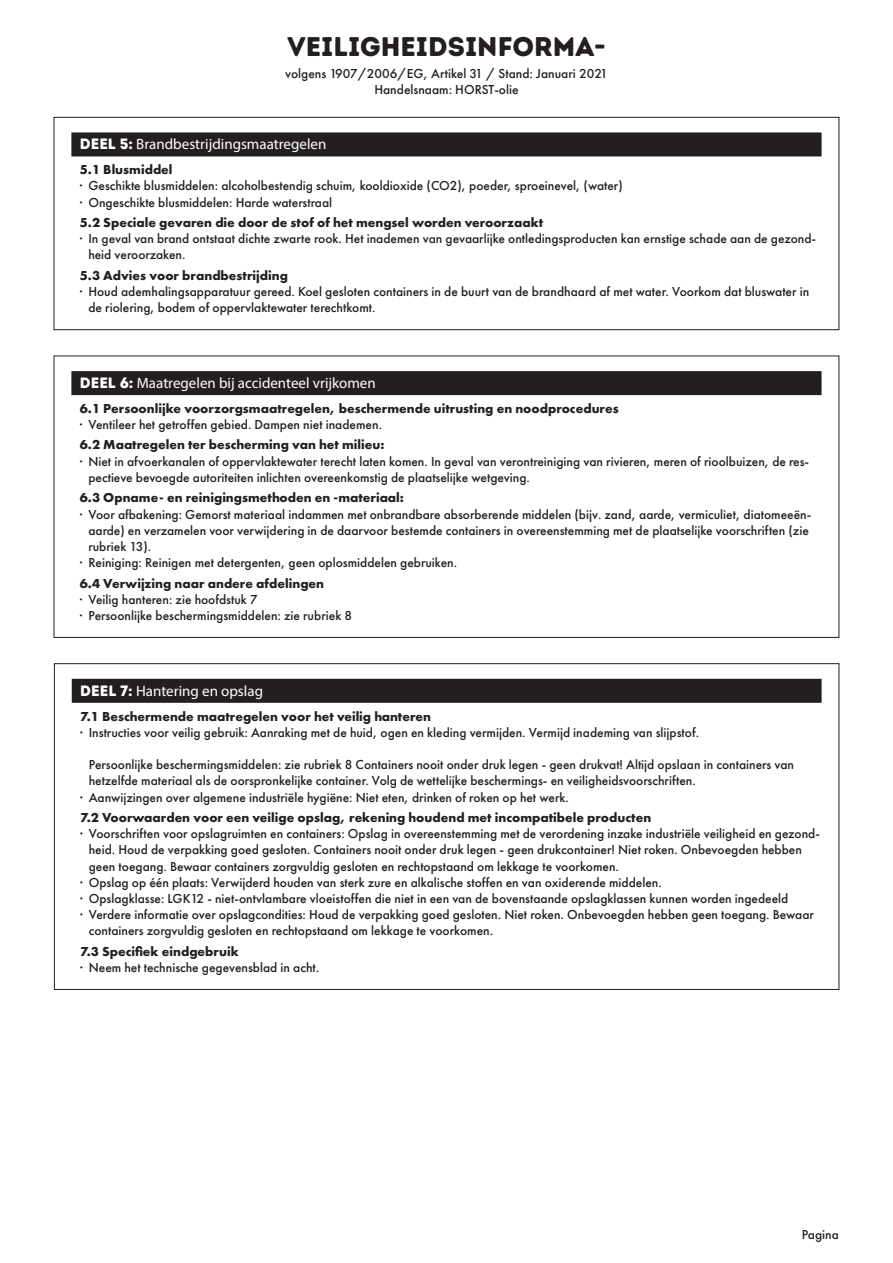
<style>
.page{position:relative;width:893px;height:1263px;background:#fff}
.page>*{position:absolute;margin:0;border:0;box-sizing:border-box;transform-origin:0 0}
.t1{font:27px "Intro Rust Base";color:#231f20}
.Headline{font:15px "Myriad Pro";color:#fff}
.t2{font:500 13.5px/16.2px "Futura PT";color:#231f20}
.Subheadline{font:700 13.5px "Futura PT";color:#231f20}
.s1{font-family:"Intro Rust Base"}
</style>
<div class="page">
<div style="left:72px;top:679px;width:750px;height:24px;background:#231f20"></div>
<div style="left:71px;top:371px;width:750px;height:24px;background:#231f20"></div>
<div style="left:71px;top:132px;width:751px;height:24px;background:#231f20"></div>
<div style="left:54px;top:117px;width:785px;height:213px;border:1px solid #231f20"></div>
<h1 class="t1" style="left:288px;top:30px;width:319px">VEILIGHEIDSINFORMA-</h1>
<p class="t2" style="left:285px;top:65px;width:324px;text-align:center">volgens 1907/2006/EG, Artikel 31 / Stand: Januari 2021<br>Handelsnaam: HORST-olie</p>
<p class="Headline" style="left:80px;top:135px;width:248px"><span class="s1">DEEL 5:</span> Brandbestrijdingsmaatregelen</p>
<p class="Subheadline" style="left:80px;top:161px;width:94px">5.1 Blusmiddel</p>
<p class="t2" style="left:80px;top:178px;width:544px">· Geschikte blusmiddelen: alcoholbestendig schuim, kooldioxide (CO2), poeder, sproeinevel, (water)</p>
<p class="t2" style="left:80px;top:194px;width:254px">· Ongeschikte blusmiddelen: Harde waterstraal</p>
<p class="Subheadline" style="left:80px;top:214px;width:465px">5.2 Speciale gevaren die door de stof of het mengsel worden veroorzaakt</p>
<p class="t2" style="left:88px;top:231px;width:729px;text-indent:-9px">· In geval van brand ontstaat dichte zwarte rook. Het inademen van gevaarlijke ontledingsproducten kan ernstige schade aan de gezond&shy;heid veroorzaken.</p>
<p class="Subheadline" style="left:80px;top:267px;width:210px">5.3 Advies voor brandbestrijding</p>
<p class="t2" style="left:88px;top:283px;width:722px;text-indent:-9px">· Houd ademhalingsapparatuur gereed. Koel gesloten containers in de buurt van de brandhaard af met water. Voorkom dat bluswater in de riolering, bodem of oppervlaktewater terechtkomt.</p>
<p class="Headline" style="left:80px;top:374px;width:297px"><span class="s1">DEEL 6:</span> Maatregelen bij accidenteel vrijkomen</p>
<p class="Subheadline" style="left:80px;top:400px;width:540px">6.1 Persoonlijke voorzorgsmaatregelen, beschermende uitrusting en noodprocedures</p>
<p class="t2" style="left:80px;top:416px;width:304px">· Ventileer het getroffen gebied. Dampen niet inademen.</p>
<p class="Subheadline" style="left:80px;top:436px;width:306px">6.2 Maatregelen ter bescherming van het milieu:</p>
<p class="t2" style="left:88px;top:453px;width:722px;text-indent:-9px">· Niet in afvoerkanalen of oppervlaktewater terecht laten komen. In geval van verontreiniging van rivieren, meren of rioolbuizen, de res&shy;pectieve bevoegde autoriteiten inlichten overeenkomstig de plaatselijke wetgeving.</p>
<p class="Subheadline" style="left:80px;top:489px;width:326px">6.3 Opname- en reinigingsmethoden en -materiaal:</p>
<p class="t2" style="left:88px;top:506px;width:724px;text-indent:-9px">· Voor afbakening: Gemorst materiaal indammen met onbrandbare absorberende middelen (bijv. zand, aarde, vermiculiet, diatomeeën&shy;aarde) en verzamelen voor verwijdering in de daarvoor bestemde containers in overeenstemming met de plaatselijke voorschriften (zie rubriek 13).</p>
<p class="t2" style="left:80px;top:554px;width:379px">· Reiniging: Reinigen met detergenten, geen oplosmiddelen gebruiken.</p>
<p class="Subheadline" style="left:80px;top:574px;width:246px">6.4 Verwijzing naar andere afdelingen</p>
<p class="t2" style="left:80px;top:591px;width:179px">· Veilig hanteren: zie hoofdstuk 7</p>
<p class="t2" style="left:80px;top:607px;width:274px">· Persoonlijke beschermingsmiddelen: zie rubriek 8</p>
<p class="Headline" style="left:80px;top:681px;width:184px"><span class="s1">DEEL 7:</span> Hantering en opslag</p>
<p class="Subheadline" style="left:80px;top:707px;width:352px">7.1 Beschermende maatregelen voor het veilig hanteren</p>
<p class="t2" style="left:80px;top:724px;width:620px">· Instructies voor veilig gebruik: Aanraking met de huid, ogen en kleding vermijden. Vermijd inademing van slijpstof.</p>
<p class="t2" style="left:89px;top:756px;width:707px">Persoonlijke beschermingsmiddelen: zie rubriek 8 Containers nooit onder druk legen - geen drukvat! Altijd opslaan in containers van hetzelfde materiaal als de oorspronkelijke container. Volg de wettelijke beschermings- en veiligheidsvoorschriften.</p>
<p class="t2" style="left:80px;top:789px;width:490px">· Aanwijzingen over algemene industriële hygiëne: Niet eten, drinken of roken op het werk.</p>
<p class="Subheadline" style="left:80px;top:809px;width:572px">7.2 Voorwaarden voor een veilige opslag, rekening houdend met incompatibele producten</p>
<p class="t2" style="left:89px;top:826px;width:733px;text-indent:-9px">· Voorschriften voor opslagruimten en containers: Opslag in overeenstemming met de verordening inzake industriële veiligheid en gezond&shy;heid. Houd de verpakking goed gesloten. Containers nooit onder druk legen - geen drukcontainer! Niet roken. Onbevoegden hebben geen toegang. Bewaar containers zorgvuldig gesloten en rechtopstaand om lekkage te voorkomen.</p>
<p class="t2" style="left:80px;top:874px;width:583px">· Opslag op één plaats: Verwijderd houden van sterk zure en alkalische stoffen en van oxiderende middelen.</p>
<p class="t2" style="left:80px;top:890px;width:710px">· Opslagklasse: LGK12 - niet-ontvlambare vloeistoffen die niet in een van de bovenstaande opslagklassen kunnen worden ingedeeld</p>
<p class="t2" style="left:89px;top:907px;width:727px;text-indent:-9px">· Verdere informatie over opslagcondities: Houd de verpakking goed gesloten. Niet roken. Onbevoegden hebben geen toegang. Bewaar containers zorgvuldig gesloten en rechtopstaand om lekkage te voorkomen.</p>
<p class="Subheadline" style="left:80px;top:943px;width:160px">7.3 Specifiek eindgebruik</p>
<p class="t2" style="left:80px;top:959px;width:241px">· Neem het technische gegevensblad in acht.</p>
<p class="t2" style="left:802px;top:1227px;width:39px">Pagina</p>
</div>
